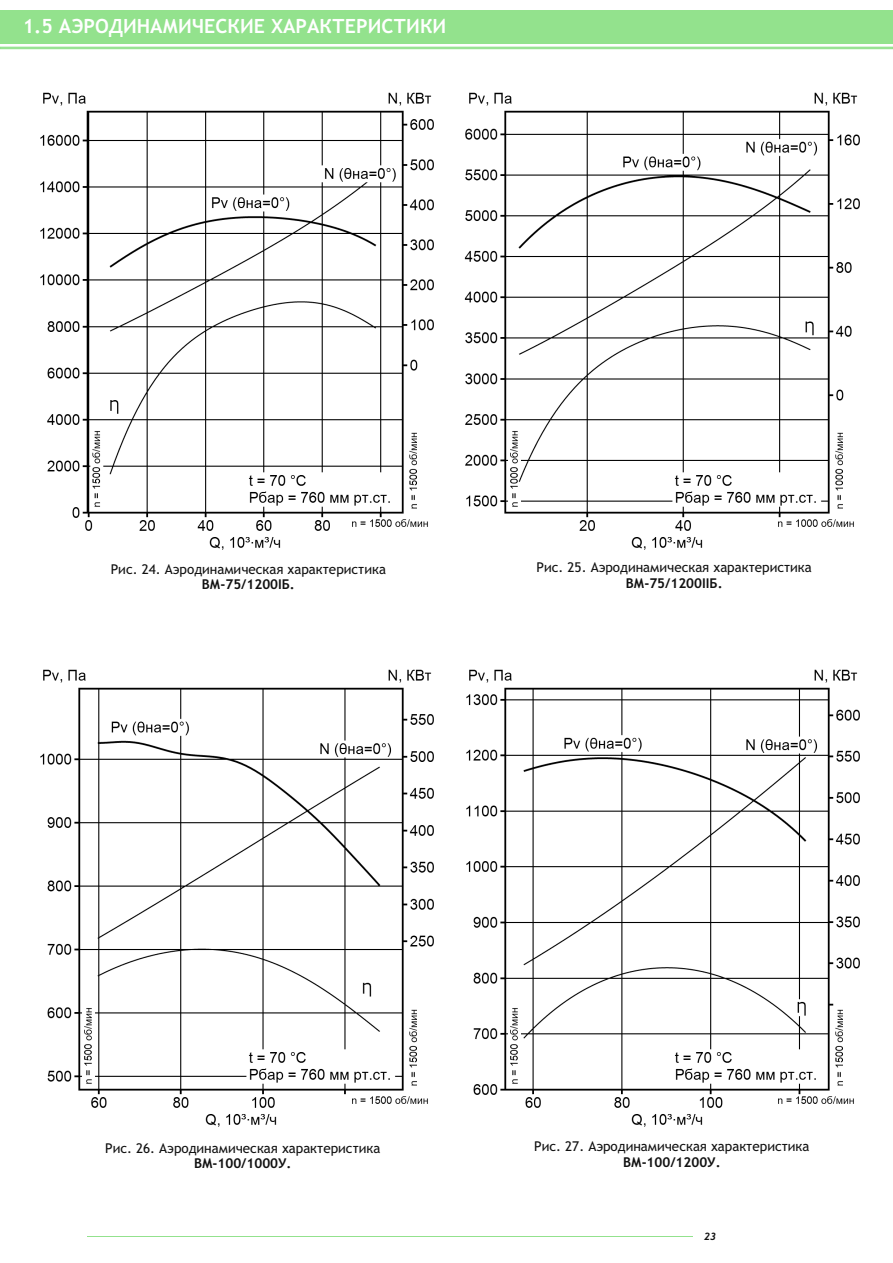
<style>
.page{position:relative;width:893px;height:1263px;background:#fff}
.page>*{position:absolute;margin:0;border:0;box-sizing:border-box;transform-origin:0 0}
.t1{font:700 19.65px "Trebuchet MS";color:#fff}
.t2{font:13.5px "Trebuchet MS";color:#111}
.t3{font:700 13.5px "Trebuchet MS";color:#111}
.t4{font:italic 700 10.2px "Trebuchet";color:#111}
</style>
<div class="page">
<div style="left:0;top:10px;width:893px;height:34px;background:#93e28d"></div>
<hr style="left:0;top:47px;width:893px;height:2px;background:#93e28d">
<hr style="left:88px;top:1236px;width:605px;height:1px;background:#93e28d">
<img style="left:40px;top:92px;width:394px;height:458px">
<img style="left:464px;top:92px;width:396px;height:458px">
<img style="left:40px;top:669px;width:394px;height:458px">
<img style="left:466px;top:669px;width:394px;height:458px">
<h1 class="t1" style="left:23px;top:19px;width:425px">1.5 АЭРОДИНАМИЧЕСКИЕ ХАРАКТЕРИСТИКИ</h1>
<p class="t2" style="left:111px;top:564px;width:277px">Рис. 24. Аэродинамическая характеристика</p>
<p class="t3" style="left:202px;top:579px;width:95px">ВМ-75/1200IБ.</p>
<p class="t2" style="left:537px;top:562px;width:277px">Рис. 25. Аэродинамическая характеристика</p>
<p class="t3" style="left:626px;top:578px;width:98px">ВМ-75/1200IIБ.</p>
<p class="t2" style="left:105px;top:1142px;width:277px">Рис. 26. Аэродинамическая характеристика</p>
<p class="t3" style="left:194px;top:1158px;width:99px">ВМ-100/1000У.</p>
<p class="t2" style="left:534px;top:1141px;width:277px">Рис. 27. Аэродинамическая характеристика</p>
<p class="t3" style="left:623px;top:1157px;width:99px">ВМ-100/1200У.</p>
<p class="t4" style="left:704px;top:1232px;width:13px">23</p>
</div>
